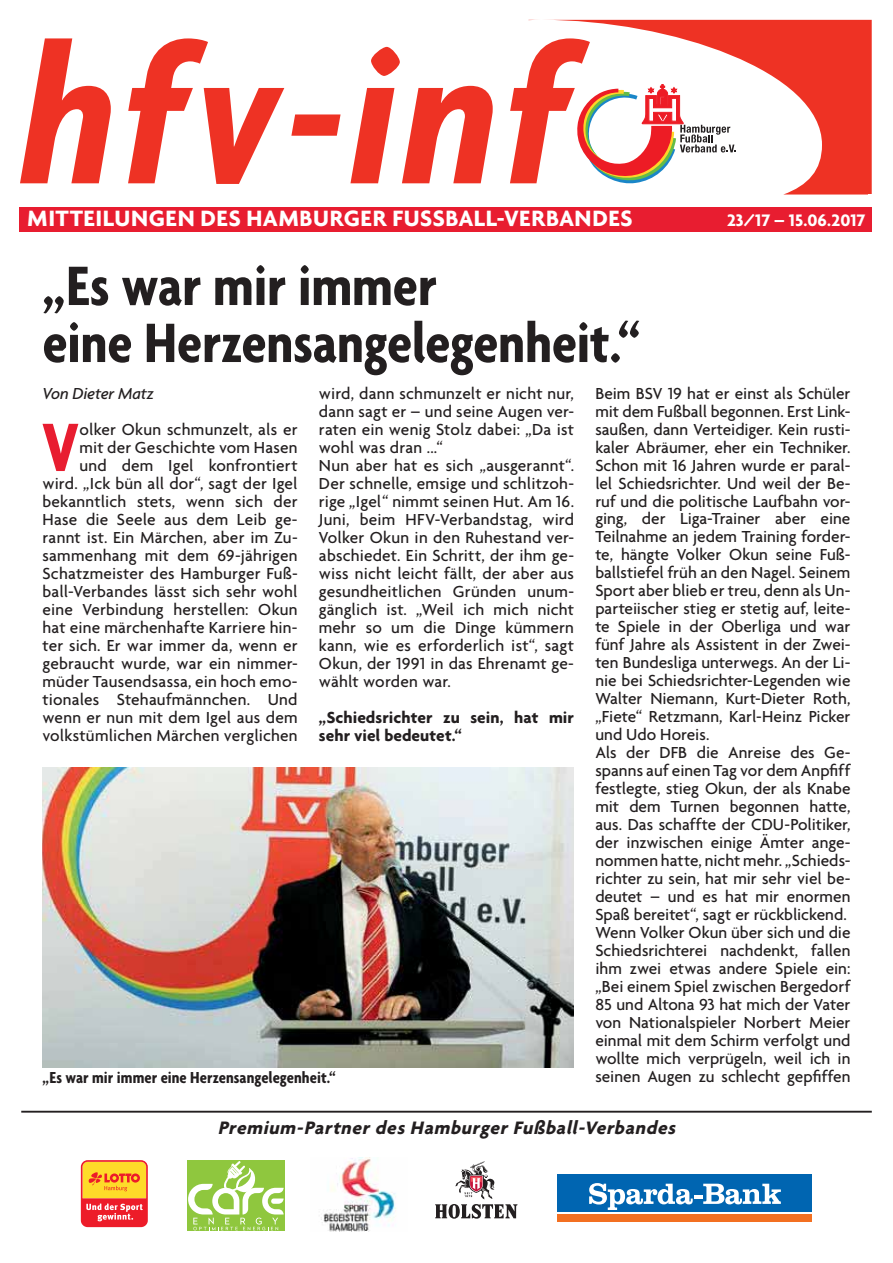
<style>
.page{position:relative;width:893px;height:1263px;background:#fff}
.page>*{position:absolute;margin:0;border:0;box-sizing:border-box;transform-origin:0 0}
.t1{font:italic 700 condensed 210.6px "Agenda";letter-spacing:.04em;color:#ee3224}
.t2{font:700 condensed 73.65px "Agenda";color:#e81d30}
.t3{font:700 condensed 60px/57px "Agenda";letter-spacing:-.005em;color:#231f20}
.t4{font:700 24px "Agenda";letter-spacing:.025em;color:#fff}
.t5{font:italic 700 19.5px "Agenda";color:#231f20}
.t6{font:700 18px "Agenda";color:#fff}
.t7{font:500 17.25px/18px "Agenda";color:#231f20}
.t8{font:700 17.25px/18px "Agenda";letter-spacing:.005em;color:#231f20}
.t9{font:700 condensed 17.25px "Agenda";color:#231f20}
.t10{font:italic 500 17.25px "Agenda";letter-spacing:-.01em;color:#231f20}
</style>
<div class="page">
<svg style="left:528px;top:20px;width:344px;height:175px"></svg>
<hr style="left:21px;top:1111px;width:851px;height:1px;background:#231f20">
<div style="left:19px;top:207px;width:853px;height:25px;background:#e81d30"></div>
<div style="left:588px;top:78px;width:172px;height:114px;background:#fff"></div>
<svg style="left:574px;top:84px;width:162px;height:101px"></svg>
<div style="left:187px;top:1160px;width:98px;height:70px;background:#8fc73e"></div>
<svg style="left:188px;top:1161px;width:96px;height:69px"></svg>
<svg style="left:81px;top:1160px;width:67px;height:67px;background:#f5823a"></svg>
<svg style="left:560px;top:1214px;width:248px;height:1px"></svg>
<div style="left:557px;top:1174px;width:254px;height:38px;background:#0065b1"></div>
<div style="left:557px;top:1215px;width:254px;height:7px;background:#f37021"></div>
<svg style="left:589px;top:1183px;width:192px;height:27px"></svg>
<svg style="left:435px;top:1161px;width:82px;height:58px"></svg>
<img style="left:321px;top:1157px;width:76px;height:74px">
<img style="left:43px;top:767px;width:530px;height:300px">
<h1 class="t1" style="left:21px;top:3px;width:549px">hfv-inf</h1>
<h3 class="t4" style="left:27px;top:209px;width:607px">MITTEILUNGEN DES HAMBURGER FUSSBALL-VERBANDES</h3>
<p class="t6" style="left:727px;top:213px;width:140px">23/17 – 15.06.2017</p>
<h3 class="t3" style="left:43px;top:265px;width:599px">„Es war mir immer<br>eine Herzensangelegenheit.“</h3>
<p class="t10" style="left:43px;top:386px;width:113px">Von Dieter Matz</p>
<h2 class="t2" style="left:43px;top:426px;width:38px">V</h2>
<p class="t7" style="left:595px;top:385px;width:257px">Beim BSV 19 hat er einst als Schüler mit dem Fußball begonnen. Erst Link&shy;saußen, dann Verteidiger. Kein rusti&shy;kaler Abräumer, eher ein Techniker.<br>Schon mit 16 Jahren wurde er paral&shy;lel Schiedsrichter. Und weil der Be&shy;ruf und die politische Laufbahn vor&shy;ging, der Liga-Trainer aber eine Teilnahme an jedem Training forder&shy;te, hängte Volker Okun seine Fuß&shy;ballstiefel früh an den Nagel. Seinem Sport aber blieb er treu, denn als Un&shy;parteiischer stieg er stetig auf, leite&shy;te Spiele in der Oberliga und war fünf Jahre als Assistent in der Zwei&shy;ten Bundesliga unterwegs. An der Li&shy;nie bei Schiedsrichter-Legenden wie Walter Niemann, Kurt-Dieter Roth, „Fiete“ Retzmann, Karl-Heinz Picker und Udo Horeis.<br>Als der DFB die Anreise des Ge&shy;spanns auf einen Tag vor dem Anpfiff festlegte, stieg Okun, der als Knabe mit dem Turnen begonnen hatte, aus. Das schaffte der CDU-Politiker, der inzwischen einige Ämter ange&shy;nommen hatte, nicht mehr. „Schieds&shy;richter zu sein, hat mir sehr viel be&shy;deutet – und es hat mir enormen Spaß bereitet“, sagt er rückblickend.<br>Wenn Volker Okun über sich und die Schiedsrichterei nachdenkt, fallen ihm zwei etwas andere Spiele ein: „Bei einem Spiel zwischen Bergedorf 85 und Altona 93 hat mich der Vater von Nationalspieler Norbert Meier einmal mit dem Schirm verfolgt und wollte mich verprügeln, weil ich in</p>
<p class="t7" style="left:319px;top:385px;width:257px">wird, dann schmunzelt er nicht nur, dann sagt er – und seine Augen ver&shy;raten ein wenig Stolz dabei: „Da ist wohl was dran ...“<br>Nun aber hat es sich „ausgerannt“.<br>Der schnelle, emsige und schlitzoh&shy;rige „Igel“ nimmt seinen Hut. Am 16.<br>Juni, beim HFV-Verbandstag, wird<br>Volker Okun in den Ruhestand ver&shy;abschiedet. Ein Schritt, der ihm ge&shy;wiss nicht leicht fällt, der aber aus gesundheitlichen Gründen unum&shy;gänglich ist. „Weil ich mich nicht mehr so um die Dinge kümmern kann, wie es erforderlich ist“, sagt<br>Okun, der 1991 in das Ehrenamt ge&shy;wählt worden war.</p>
<p class="t8" style="left:319px;top:709px;width:257px">„Schiedsrichter zu sein, hat mir sehr viel bedeutet.“</p>
<p class="t7" style="left:43px;top:421px;width:257px;text-align:right">olker Okun schmunzelt, als er<br>mit der Geschichte vom Hasen<br>und dem Igel konfrontiert wird. „Ick bün all dor“, sagt der Igel bekanntlich stets, wenn sich der<br>Hase die Seele aus dem Leib ge&shy;rannt ist. Ein Märchen, aber im Zu&shy;sammenhang mit dem 69-jährigen<br>Schatzmeister des Hamburger Fuß&shy;ball-Verbandes lässt sich sehr wohl eine Verbindung herstellen: Okun hat eine märchenhafte Karriere hin&shy;ter sich. Er war immer da, wenn er gebraucht wurde, war ein nimmer&shy;müder Tausendsassa, ein hoch emo&shy;tionales Stehaufmännchen. Und wenn er nun mit dem Igel aus dem volkstümlichen Märchen verglichen</p>
<p class="t9" style="left:43px;top:1072px;width:295px">„Es war mir immer eine Herzensangelegenheit.“</p>
<p class="t7" style="left:595px;top:1069px;width:257px">seinen Augen zu schlecht gepfiffen</p>
<p class="t5" style="left:218px;top:1119px;width:463px">Premium-Partner des Hamburger Fußball-Verbandes</p>
</div>
